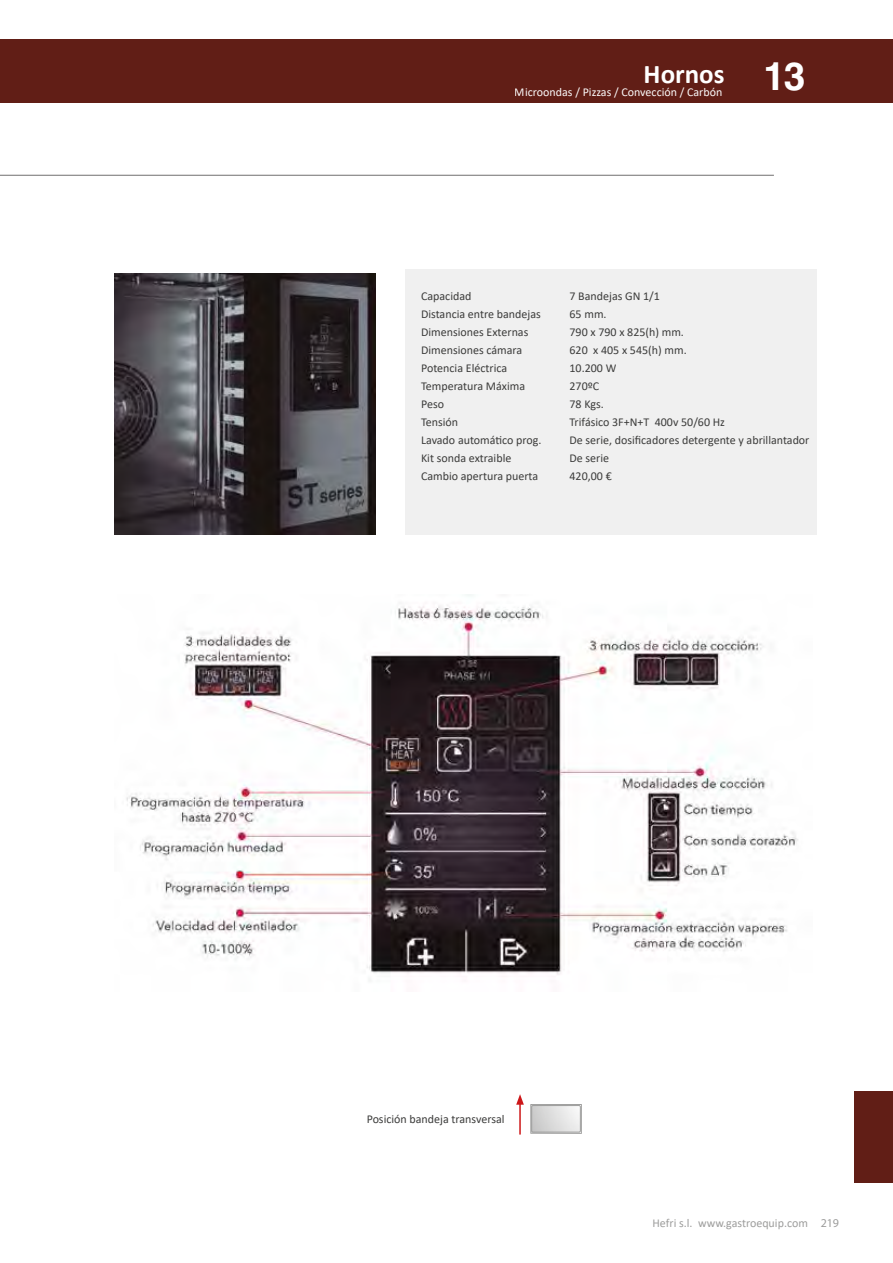
<style>
.page{position:relative;width:893px;height:1263px;background:#fff}
.page>*{position:absolute;margin:0;border:0;box-sizing:border-box;transform-origin:0 0}
.t1{font:700 39px "Helvetica LT Std";color:#fff}
.t2{font:700 27px "Calibri";color:#fff}
.t3{font:12px/18px "Calibri";color:#3c3c3b}
.t4{font:12px "Calibri";color:#fff}
.t5{font:12px "Calibri";color:#9d9d9c}
.t6{font:12px "Myriad Pro";color:#9d9d9c}
</style>
<div class="page">
<div style="left:406px;top:269px;width:411px;height:266px;background:#f0f0f0"></div>
<hr style="left:0;top:175px;width:774px;height:1px;background:#706f6f">
<img style="left:114px;top:273px;width:261px;height:262px">
<img style="left:126px;top:595px;width:672px;height:386px">
<div style="left:530px;top:1104px;width:51px;height:29px;border:1px solid #9d9d9c"></div>
<div style="left:531px;top:1105px;width:50px;height:27px;border:1px solid #9d9d9c"></div>
<hr style="left:519px;top:1102px;width:2px;height:32px;background:#cd1719">
<svg style="left:516px;top:1094px;width:8px;height:11px"></svg>
<div style="left:0;top:40px;width:893px;height:63px;background:#611e16"></div>
<div style="left:855px;top:1091px;width:38px;height:92px;background:#611e16"></div>
<h2 class="t2" style="left:644px;top:55px;width:82px">Hornos</h2>
<p class="t4" style="left:515px;top:84px;width:209px">Microondas / Pizzas / Convección / Carbón</p>
<h1 class="t1" style="left:763px;top:52px;width:44px">13</h1>
<p class="t3" style="left:421px;top:287px;width:122px">Capacidad<br>Distancia entre bandejas<br>Dimensiones Externas<br>Dimensiones cámara<br>Potencia Eléctrica<br>Temperatura Máxima<br>Peso<br>Tensión<br>Lavado automático prog.<br>Kit sonda extraible<br>Cambio apertura puerta</p>
<p class="t3" style="left:569px;top:287px;width:241px">7 Bandejas GN 1/1<br>65 mm.<br>790 x 790 x 825(h) mm.<br>620 x 405 x 545(h) mm.<br>10.200 W<br>270ºC<br>78 Kgs.<br>Trifásico 3F+N+T 400v 50/60 Hz<br>De serie, dosificadores detergente y abrillantador<br>De serie<br>420,00 €</p>
<p class="t3" style="left:367px;top:1110px;width:139px">Posición bandeja transversal</p>
<p class="t5" style="left:652px;top:1215px;width:157px">Hefri s.l. www.gastroequip.com</p>
<p class="t6" style="left:821px;top:1216px;width:20px">219</p>
</div>
